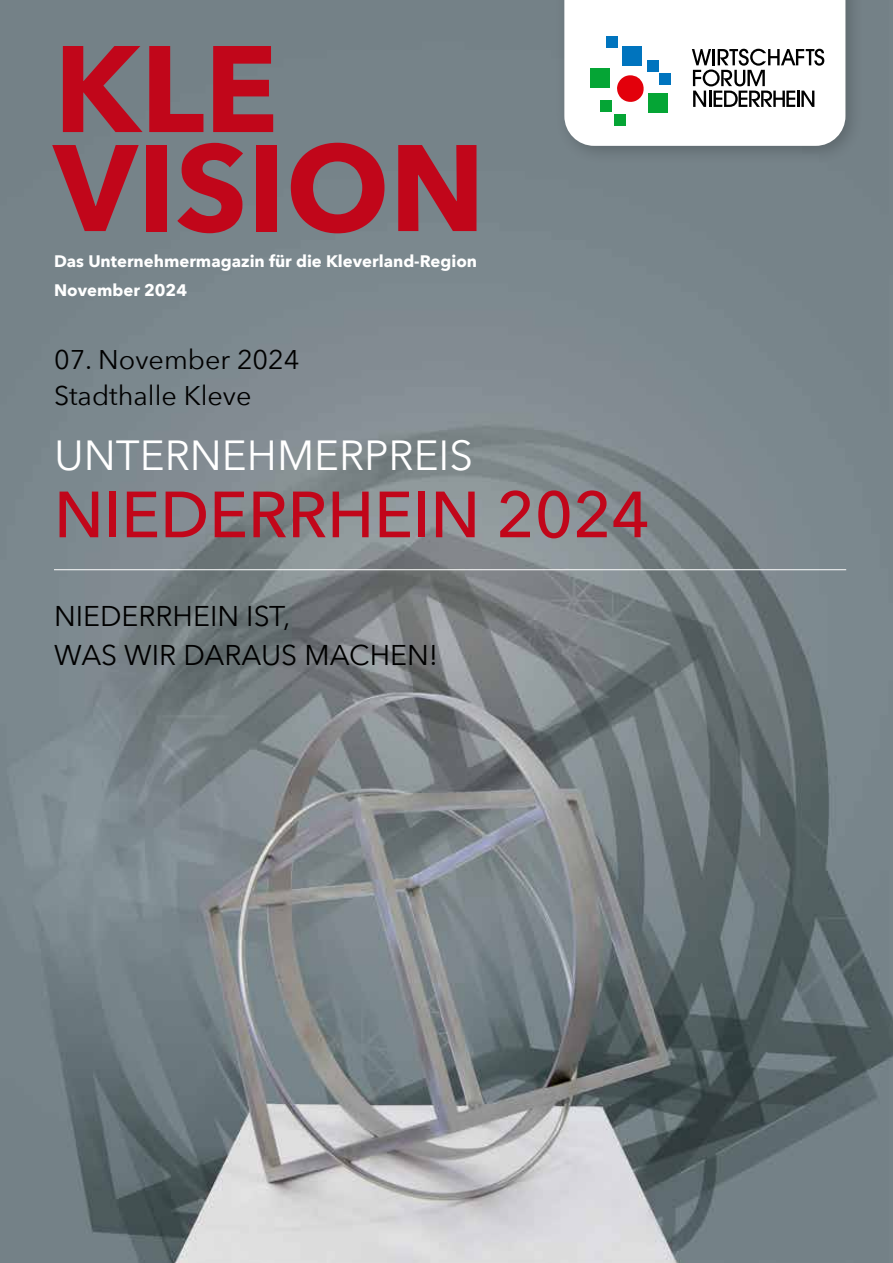
<style>
.page{position:relative;width:893px;height:1263px;background:#fff}
.page>*{position:absolute;margin:0;border:0;box-sizing:border-box;transform-origin:0 0}
.t1{font:700 121.5px/99px "Avenir Next";color:#c1061a}
.t2{font:500 64.5px "Avenir Next";color:#c1061a}
.t3{font:42px "Avenir Next";color:#fff}
.t4{font:28.5px/39px "Avenir Next";color:#000}
.t5{font:27px/36px "Avenir Next";color:#000}
.t6{font:700 16.65px/28.5px "Avenir Next";color:#fff}
</style>
<div class="page">
<img style="left:0;top:0;width:893px;height:1263px">
<div style="left:554px;top:0;width:310px;height:164px;background:#000;opacity:.2"></div>
<svg style="left:564px;top:0;width:281px;height:146px"></svg>
<hr style="left:54px;top:569px;width:792px;height:1px;background:#fff">
<h1 class="t1" style="left:54px;top:38px;width:433px">KLE<br>VISION</h1>
<p class="t6" style="left:54px;top:247px;width:425px">Das Unternehmermagazin für die Kleverland-Region<br>November 2024</p>
<h3 class="t5" style="left:54px;top:341px;width:247px">07. November 2024<br>Stadthalle Kleve</h3>
<h3 class="t3" style="left:54px;top:420px;width:421px">UNTERNEHMERPREIS</h3>
<h2 class="t2" style="left:54px;top:460px;width:597px">NIEDERRHEIN 2024</h2>
<h3 class="t4" style="left:54px;top:595px;width:386px">NIEDERRHEIN IST,<br>WAS WIR DARAUS MACHEN!</h3>
</div>
